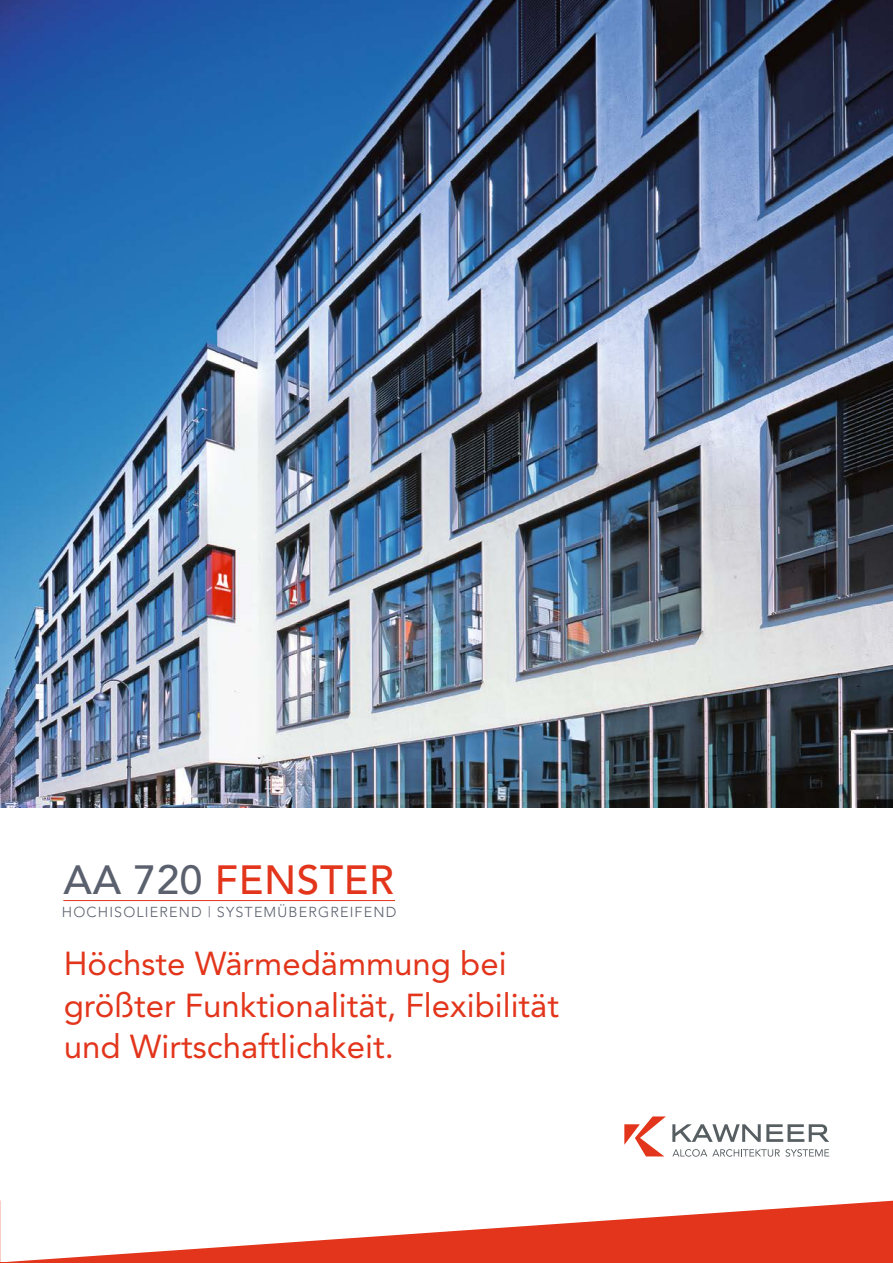
<style>
.page{position:relative;width:893px;height:1263px;background:#fff}
.page>*{position:absolute;margin:0;border:0;box-sizing:border-box;transform-origin:0 0}
.t1{font:500 40.5px "Avenir";letter-spacing:.015em;color:#e2351b}
.t2{font:33px/41.2px "Avenir LT Std";color:#e2351b}
.t3{font:300 14.4px "Avenir";letter-spacing:.08em;color:#5a606d}
.s1{color:#5a606d}
</style>
<div class="page">
<img style="left:0;top:0;width:893px;height:808px">
<svg style="left:672px;top:1149px;width:157px;height:8px"></svg>
<svg style="left:672px;top:1124px;width:157px;height:18px"></svg>
<svg style="left:624px;top:1116px;width:42px;height:40px"></svg>
<svg style="left:0;top:1201px;width:893px;height:61px"></svg>
<hr style="left:0;top:1262px;width:893px;height:1px;background:#e2351b">
<hr style="left:63px;top:900px;width:332px;height:1px;background:#e2351b">
<p class="t1" style="left:64px;top:857px;width:332px"><span class="s1">AA 720</span> FENSTER</p>
<p class="t3" style="left:62px;top:903px;width:336px">HOCHISOLIEREND | SYSTEMÜBERGREIFEND</p>
<p class="t2" style="left:64px;top:943px;width:497px">Höchste Wärmedämmung bei größter Funktionalität, Flexibilität und Wirtschaftlichkeit.</p>
</div>
